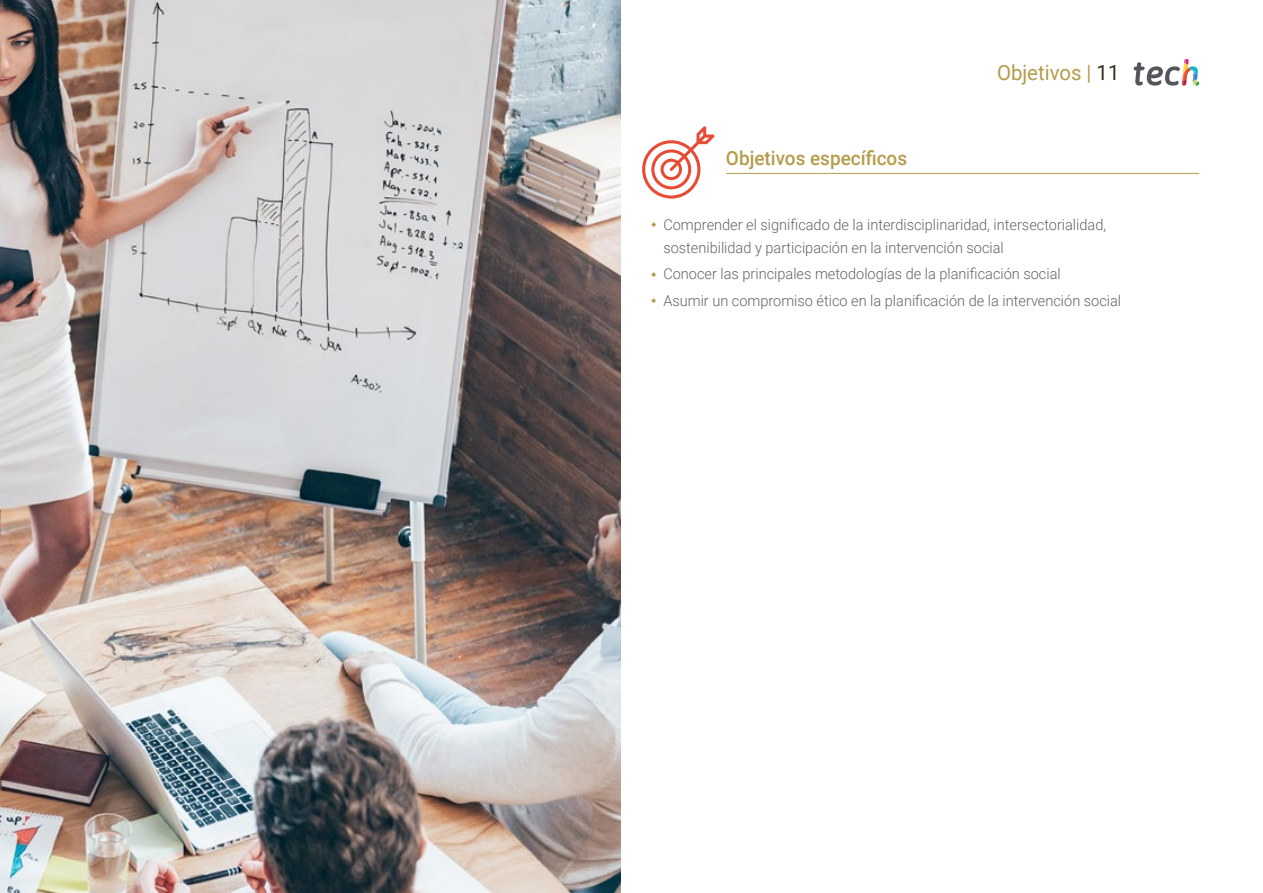
<style>
.page{position:relative;width:1263px;height:893px;background:#fff}
.page>*{position:absolute;margin:0;border:0;box-sizing:border-box;transform-origin:0 0}
.t1{font:21px "Roboto";color:#b49c4b}
.t2{font:500 19.5px "Roboto";color:#b49c4b}
.t3{font:300 15px/22.5px "Roboto";color:#61646a}
.s1{color:#312e20}
</style>
<div class="page">
<hr style="left:726px;top:173px;width:473px;height:1px;background:#b49c4b">
<svg style="left:642px;top:126px;width:72px;height:73px"></svg>
<img style="left:0;top:0;width:621px;height:893px">
<svg style="left:1134px;top:59px;width:65px;height:27px"></svg>
<h2 class="t2" style="left:726px;top:144px;width:183px">Objetivos específicos</h2>
<h1 class="t1" style="left:997px;top:57px;width:124px">Objetivos | <span class="s1">11</span></h1>
<p class="t3" style="left:663px;top:213px;width:444px">Comprender el significado de la interdisciplinaridad, intersectorialidad, sostenibilidad y participación en la intervención social</p>
<p class="t3" style="left:663px;top:260px;width:459px;line-height:26.7px">Conocer las principales metodologías de la planificación social<br>Asumir un compromiso ético en la planificación de la intervención social</p>
</div>
